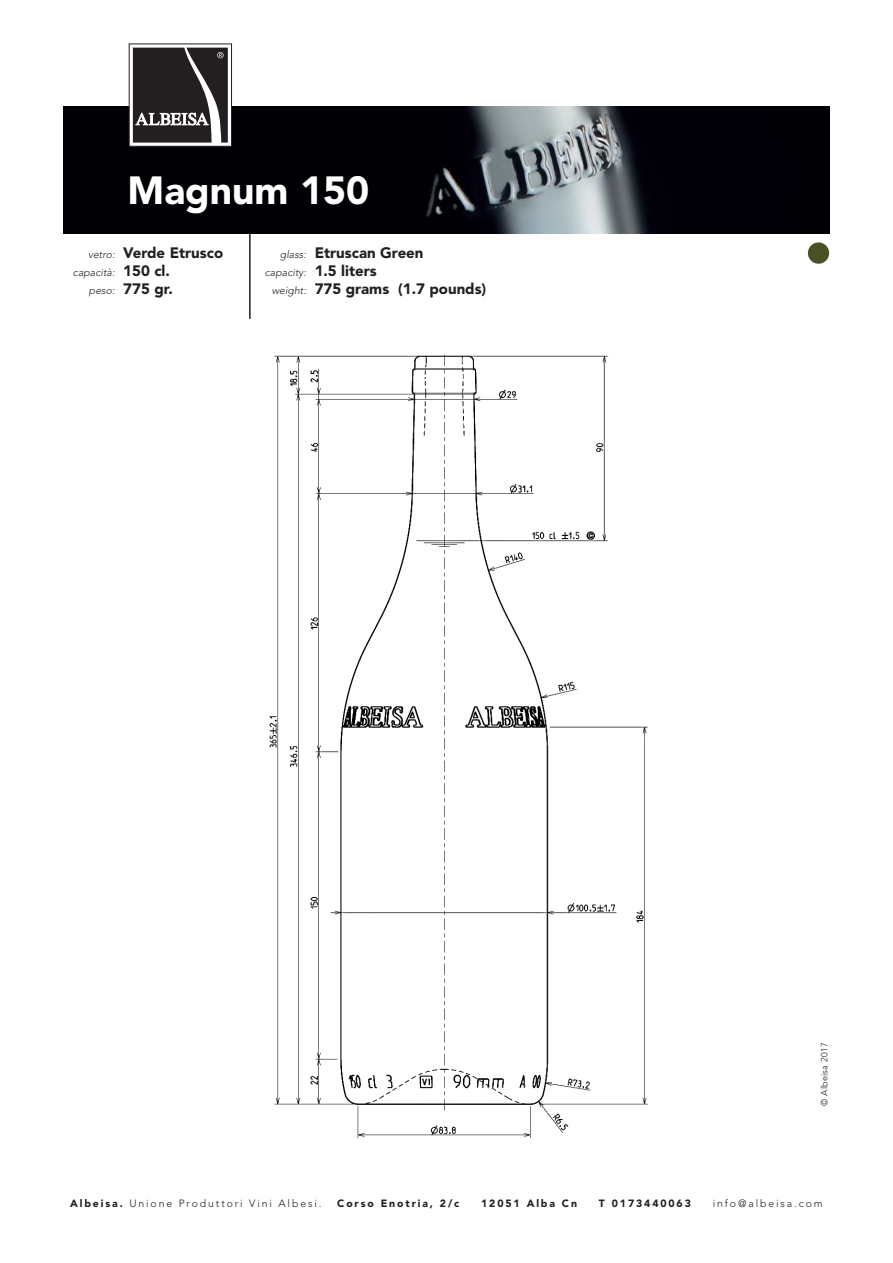
<style>
.page{position:relative;width:893px;height:1263px;background:#fff}
.page>*{position:absolute;margin:0;border:0;box-sizing:border-box;transform-origin:0 0}
.t1{font:900 39px "Avenir";color:#fff}
.t2{font:900 15px "Avenir";color:#231f20}
.t3{font:300 10.5px "Avenir";letter-spacing:.18em;color:#231f20}
.t4{font:900 10.5px "Avenir";letter-spacing:.18em;color:#231f20}
.t5{font:300 9px "Avenir";letter-spacing:.025em;color:#231f20}
.s1{font-weight:300;font-size:10.5px}
.s2{font-weight:900;font-size:15px}
.s3{font-weight:900}
</style>
<div class="page">
<img style="left:269px;top:354px;width:379px;height:785px">
<img style="left:64px;top:106px;width:765px;height:128px">
<div style="left:129px;top:44px;width:103px;height:103px;background:linear-gradient(to right,#fff,#fff);border:1px solid #231f20"></div>
<svg style="left:133px;top:48px;width:95px;height:95px;background:#3f3c3d"></svg>
<div style="left:808px;top:242px;width:21px;height:22px;background:#4a5124;border-radius:50%"></div>
<hr style="left:249px;top:234px;width:2px;height:85px;background:#231f20">
<h1 class="t1" style="left:128px;top:174px;width:243px">Magnum 150</h1>
<h2 class="t2" style="left:88px;top:247px;width:137px"><span class="s1">vetro:</span> Verde Etrusco</h2>
<p class="t3" style="left:73px;top:268px;width:98px">capacità: <span class="s2">150 cl.</span></p>
<h2 class="t2" style="left:89px;top:283px;width:85px"><span class="s1">peso:</span> 775 gr.</h2>
<h2 class="t2" style="left:280px;top:247px;width:145px"><span class="s1">glass:</span> Etruscan Green</h2>
<p class="t3" style="left:265px;top:268px;width:113px">capacity: <span class="s2">1.5 liters</span></p>
<h2 class="t2" style="left:272px;top:283px;width:216px"><span class="s1">weight:</span> 775 grams (1.7 pounds)</h2>
<p class="t5" style="left:821px;top:1106px;width:64px;rotate:-90deg">© Albeisa 2017</p>
<p class="t3" style="left:70px;top:1199px;width:253px"><span class="s3">Albeisa.</span> Unione Produttori Vini Albesi.</p>
<p class="t4" style="left:337px;top:1199px;width:124px">Corso Enotria, 2/c</p>
<p class="t4" style="left:481px;top:1199px;width:97px">12051 Alba Cn</p>
<p class="t4" style="left:599px;top:1199px;width:94px">T 0173440063</p>
<p class="t3" style="left:713px;top:1199px;width:111px">info@albeisa.com</p>
</div>
